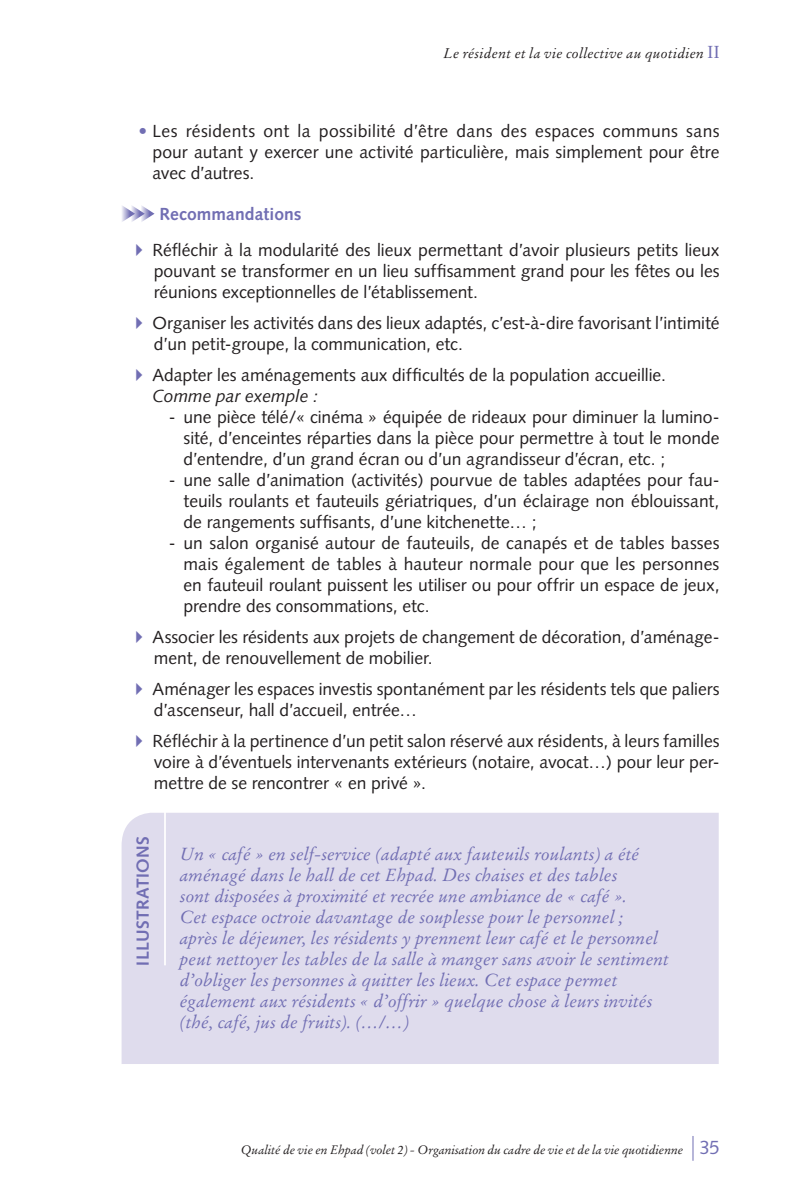
<style>
.page{position:relative;width:794px;height:1191px;background:#fff}
.page>*{position:absolute;margin:0;border:0;box-sizing:border-box;transform-origin:0 0}
.t1{font:19.25px "Syntax";color:#716eb3;scale:.95 1}
.texte_courant_enumer{font:17.5px/21px "Syntax";letter-spacing:-.005em;color:#231f20;text-align:justify}
.txt_courant_énumérat{font:17.5px/21px "Syntax";letter-spacing:-.005em;color:#231f20;text-align:justify}
.t2{font:italic 17.5px/21px "Stempel Garamond";color:#716eb3}
.T3_Recommandation{font:700 17.5px "Syntax";letter-spacing:.015em;color:#716eb3}
.texte_courant_enumer-2{font:italic 17.5px "Syntax";letter-spacing:-.005em;color:#231f20}
.t3{font:italic 14px "Stempel Garamond";letter-spacing:.02em;color:#231f20}
.t4{font:italic 12.25px "Stempel Garamond";letter-spacing:-.005em;color:#231f20}
.s1{font-family:"Didot";font-style:normal;font-size:17.5px;color:#716eb3}
.s2{color:#716eb3}
</style>
<div class="page">
<svg style="left:692px;top:1136px;width:1px;height:24px"></svg>
<svg style="left:122px;top:206px;width:32px;height:16px"></svg>
<div style="left:122px;top:813px;width:596px;height:251px;background:#dfdced"></div>
<hr style="left:164px;top:805px;width:2px;height:160px;background:#fff">
<p class="t3" style="left:443px;top:45px;width:278px">Le résident et la vie collective au quotidien <span class="s1">II</span></p>
<p class="texte_courant_enumer" style="left:153px;top:121px;width:568px;text-indent:-14px"><span class="s2">•</span> Les résidents ont la possibilité d’être dans des espaces communs sans pour autant y exercer une activité particulière, mais simplement pour être avec d’autres.</p>
<p class="T3_Recommandation" style="left:159px;top:204px;width:144px">Recommandations</p>
<p class="texte_courant_enumer" style="left:153px;top:240px;width:568px">Réfléchir à la modularité des lieux permettant d’avoir plusieurs petits lieux pouvant se transformer en un lieu suffisamment grand pour les fêtes ou les réunions exceptionnelles de l’établissement.</p>
<p class="texte_courant_enumer" style="left:153px;top:312px;width:568px">Organiser les activités dans des lieux adaptés, c’est-à-dire favorisant l’intimité d’un petit-groupe, la communication, etc.</p>
<p class="texte_courant_enumer" style="left:153px;top:364px;width:515px">Adapter les aménagements aux difficultés de la population accueillie.</p>
<p class="texte_courant_enumer-2" style="left:153px;top:386px;width:167px">Comme par exemple :</p>
<p class="txt_courant_énumérat" style="left:184px;top:406px;width:537px;text-indent:-15px">- une pièce télé/« cinéma » équipée de rideaux pour diminuer la lumino&shy;sité, d’enceintes réparties dans la pièce pour permettre à tout le monde d’entendre, d’un grand écran ou d’un agrandisseur d’écran, etc. ;</p>
<p class="txt_courant_énumérat" style="left:184px;top:469px;width:537px;text-indent:-15px">- une salle d’animation (activités) pourvue de tables adaptées pour fau&shy;teuils roulants et fauteuils gériatriques, d’un éclairage non éblouissant, de rangements suffisants, d’une kitchenette… ;</p>
<p class="txt_courant_énumérat" style="left:184px;top:532px;width:537px;text-indent:-15px">- un salon organisé autour de fauteuils, de canapés et de tables basses mais également de tables à hauteur normale pour que les personnes en fauteuil roulant puissent les utiliser ou pour offrir un espace de jeux, prendre des consommations, etc.</p>
<p class="texte_courant_enumer" style="left:153px;top:626px;width:568px">Associer les résidents aux projets de changement de décoration, d’aménage&shy;ment, de renouvellement de mobilier.</p>
<p class="texte_courant_enumer" style="left:153px;top:678px;width:568px">Aménager les espaces investis spontanément par les résidents tels que paliers d’ascenseur, hall d’accueil, entrée…</p>
<p class="texte_courant_enumer" style="left:153px;top:730px;width:568px">Réfléchir à la pertinence d’un petit salon réservé aux résidents, à leurs familles voire à d’éventuels intervenants extérieurs (notaire, avocat…) pour leur per&shy;mettre de se rencontrer « en privé ».</p>
<p class="T3_Recommandation" style="left:133px;top:965px;width:131px;rotate:-90deg">ILLUSTRATIONS</p>
<p class="t2" style="left:180px;top:843px;width:490px">Un « café » en self-service (adapté aux fauteuils roulants) a été aménagé dans le hall de cet Ehpad. Des chaises et des tables<br>sont disposées à proximité et recrée une ambiance de « café ».<br>Cet espace octroie davantage de souplesse pour le personnel ;<br>après le déjeuner, les résidents y prennent leur café et le personnel peut nettoyer les tables de la salle à manger sans avoir le sentiment d’obliger les personnes à quitter les lieux. Cet espace permet également aux résidents « d’offrir » quelque chose à leurs invités (thé, café, jus de fruits). (…/…)</p>
<p class="t4" style="left:241px;top:1142px;width:444px">Qualité de vie en Ehpad (volet 2) - Organisation du cadre de vie et de la vie quotidienne</p>
<p class="t1" style="left:700px;top:1135px;width:22px">35</p>
</div>
